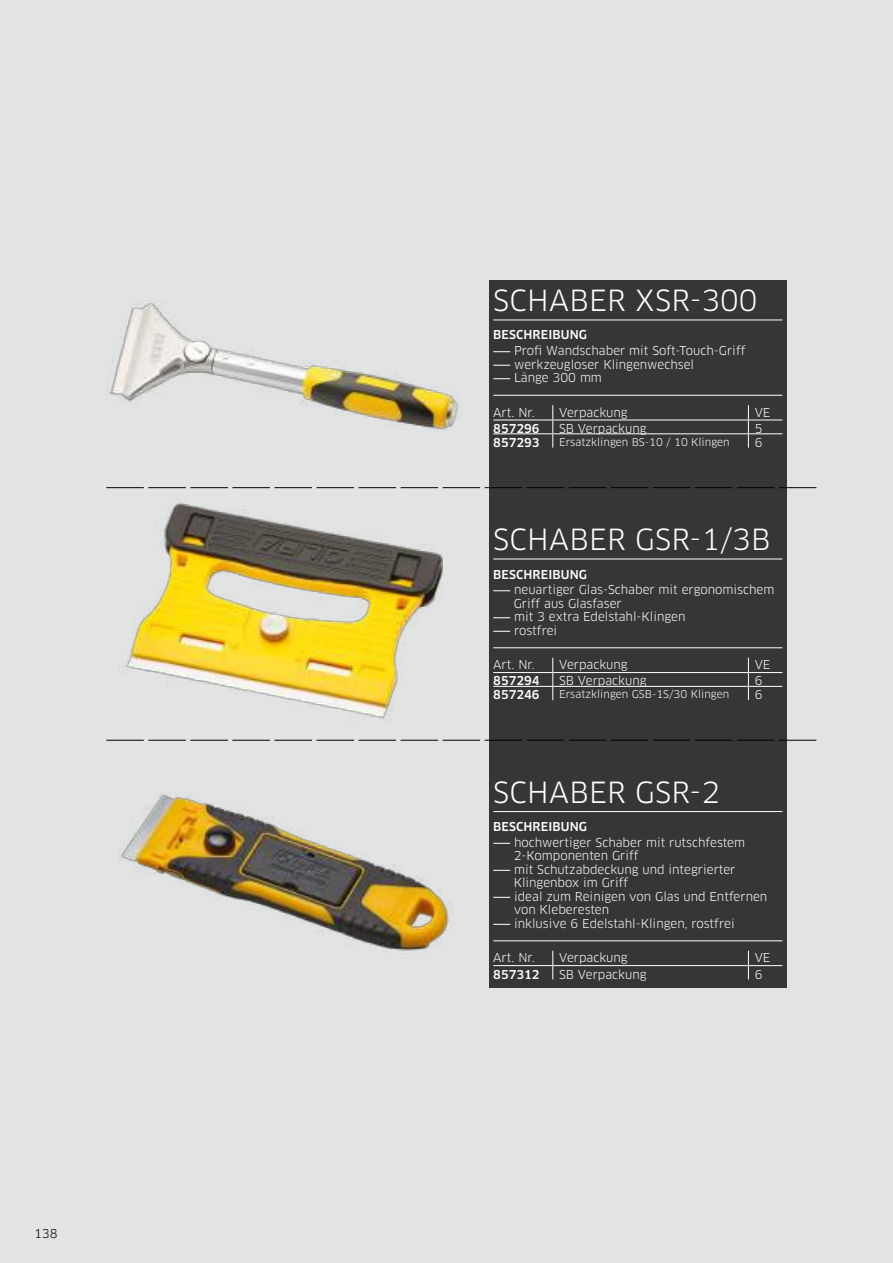
<style>
.page{position:relative;width:893px;height:1263px;background:#e2e3e3}
.page>*{position:absolute;margin:0;border:0;box-sizing:border-box;transform-origin:0 0}
.t1{font:28.5px "Clan OT";letter-spacing:.01em;color:#fff}
.t2{font:12px/13.5px "Clan OT";color:#fff}
.t3{font:500 12px "Clan OT";letter-spacing:.01em;color:#fff}
.t4{font:12px "Clan OT";color:#000}
.t5{font:10.5px "Clan OT";color:#fff}
</style>
<div class="page">
<div style="left:489px;top:740px;width:298px;height:248px;background:#353635"></div>
<hr style="left:493px;top:811px;width:289px;height:1px;background:#fff">
<hr style="left:493px;top:940px;width:289px;height:1px;background:#fff">
<svg style="left:493px;top:843px;width:17px;height:1px"></svg>
<svg style="left:493px;top:870px;width:17px;height:1px"></svg>
<svg style="left:493px;top:897px;width:17px;height:1px"></svg>
<svg style="left:493px;top:924px;width:17px;height:1px"></svg>
<hr style="left:493px;top:965px;width:60px;height:1px;background:#fff">
<hr style="left:553px;top:965px;width:195px;height:1px;background:#fff">
<svg style="left:552px;top:951px;width:1px;height:28px"></svg>
<hr style="left:748px;top:965px;width:34px;height:1px;background:#fff">
<svg style="left:748px;top:951px;width:1px;height:28px"></svg>
<div style="left:489px;top:487px;width:298px;height:254px;background:#353635"></div>
<hr style="left:493px;top:559px;width:289px;height:1px;background:#fff">
<hr style="left:493px;top:647px;width:289px;height:1px;background:#fff">
<svg style="left:493px;top:590px;width:17px;height:1px"></svg>
<svg style="left:493px;top:617px;width:17px;height:1px"></svg>
<svg style="left:493px;top:631px;width:17px;height:1px"></svg>
<hr style="left:493px;top:672px;width:60px;height:1px;background:#fff">
<hr style="left:553px;top:672px;width:195px;height:1px;background:#fff">
<hr style="left:748px;top:672px;width:34px;height:1px;background:#fff">
<hr style="left:493px;top:686px;width:60px;height:1px;background:#fff">
<hr style="left:553px;top:686px;width:195px;height:1px;background:#fff">
<svg style="left:552px;top:658px;width:1px;height:42px"></svg>
<hr style="left:748px;top:686px;width:34px;height:1px;background:#fff">
<svg style="left:748px;top:658px;width:1px;height:42px"></svg>
<svg style="left:461px;top:740px;width:355px;height:1px"></svg>
<img style="left:106px;top:301px;width:352px;height:129px">
<img style="left:106px;top:488px;width:355px;height:207px">
<img style="left:106px;top:695px;width:355px;height:256px">
<div style="left:489px;top:280px;width:298px;height:208px;background:#353635"></div>
<hr style="left:493px;top:320px;width:289px;height:1px;background:#fff">
<hr style="left:493px;top:395px;width:289px;height:1px;background:#fff">
<svg style="left:493px;top:351px;width:17px;height:1px"></svg>
<svg style="left:493px;top:365px;width:17px;height:1px"></svg>
<svg style="left:493px;top:378px;width:17px;height:1px"></svg>
<hr style="left:493px;top:420px;width:60px;height:1px;background:#fff">
<hr style="left:553px;top:420px;width:195px;height:1px;background:#fff">
<hr style="left:748px;top:420px;width:34px;height:1px;background:#fff">
<hr style="left:493px;top:433px;width:60px;height:1px;background:#fff">
<hr style="left:553px;top:433px;width:195px;height:1px;background:#fff">
<svg style="left:552px;top:405px;width:1px;height:43px"></svg>
<hr style="left:748px;top:433px;width:34px;height:1px;background:#fff">
<svg style="left:748px;top:405px;width:1px;height:43px"></svg>
<svg style="left:106px;top:487px;width:710px;height:1px"></svg>
<p class="t4" style="left:34px;top:1227px;width:25px">138</p>
<h1 class="t1" style="left:493px;top:284px;width:266px">SCHABER XSR-300</h1>
<p class="t3" style="left:493px;top:328px;width:95px">BESCHREIBUNG</p>
<p class="t2" style="left:514px;top:344px;width:233px">Profi Wandschaber mit Soft-Touch-Griff werkzeugloser Klingenwechsel<br>Länge 300 mm</p>
<p class="t2" style="left:493px;top:405px;width:43px">Art. Nr.</p>
<p class="t2" style="left:559px;top:405px;width:70px">Verpackung</p>
<p class="t2" style="left:755px;top:405px;width:17px">VE</p>
<p class="t3" style="left:493px;top:421px;width:48px">857296</p>
<p class="t2" style="left:559px;top:421px;width:89px">SB Verpackung</p>
<p class="t2" style="left:755px;top:421px;width:9px">5</p>
<p class="t3" style="left:493px;top:435px;width:48px">857293</p>
<p class="t5" style="left:559px;top:436px;width:172px">Ersatzklingen BS-10 / 10 Klingen</p>
<p class="t2" style="left:755px;top:435px;width:9px">6</p>
<h1 class="t1" style="left:493px;top:523px;width:279px">SCHABER GSR-1/3B</h1>
<p class="t3" style="left:493px;top:567px;width:95px">BESCHREIBUNG</p>
<p class="t2" style="left:514px;top:583px;width:262px">neuartiger Glas-Schaber mit ergonomischem<br>Griff aus Glasfaser<br>mit 3 extra Edelstahl-Klingen<br>rostfrei</p>
<p class="t2" style="left:493px;top:658px;width:43px">Art. Nr.</p>
<p class="t2" style="left:559px;top:658px;width:70px">Verpackung</p>
<p class="t2" style="left:755px;top:658px;width:17px">VE</p>
<p class="t3" style="left:493px;top:674px;width:48px">857294</p>
<p class="t2" style="left:559px;top:674px;width:89px">SB Verpackung</p>
<p class="t2" style="left:755px;top:674px;width:9px">6</p>
<p class="t3" style="left:493px;top:688px;width:48px">857246</p>
<p class="t5" style="left:559px;top:688px;width:172px">Ersatzklingen GSB-1S/30 Klingen</p>
<p class="t2" style="left:755px;top:688px;width:9px">6</p>
<h1 class="t1" style="left:493px;top:775px;width:228px">SCHABER GSR-2</h1>
<p class="t3" style="left:493px;top:820px;width:95px">BESCHREIBUNG</p>
<p class="t2" style="left:514px;top:835px;width:255px">hochwertiger Schaber mit rutschfestem<br>2-Komponenten Griff<br>mit Schutzabdeckung und integrierter<br>Klingenbox im Griff<br>ideal zum Reinigen von Glas und Entfernen von Kleberesten<br>inklusive 6 Edelstahl-Klingen, rostfrei</p>
<p class="t2" style="left:493px;top:951px;width:43px">Art. Nr.</p>
<p class="t2" style="left:559px;top:951px;width:70px">Verpackung</p>
<p class="t2" style="left:755px;top:951px;width:17px">VE</p>
<p class="t3" style="left:493px;top:968px;width:48px">857312</p>
<p class="t2" style="left:559px;top:968px;width:89px">SB Verpackung</p>
<p class="t2" style="left:755px;top:968px;width:9px">6</p>
</div>
